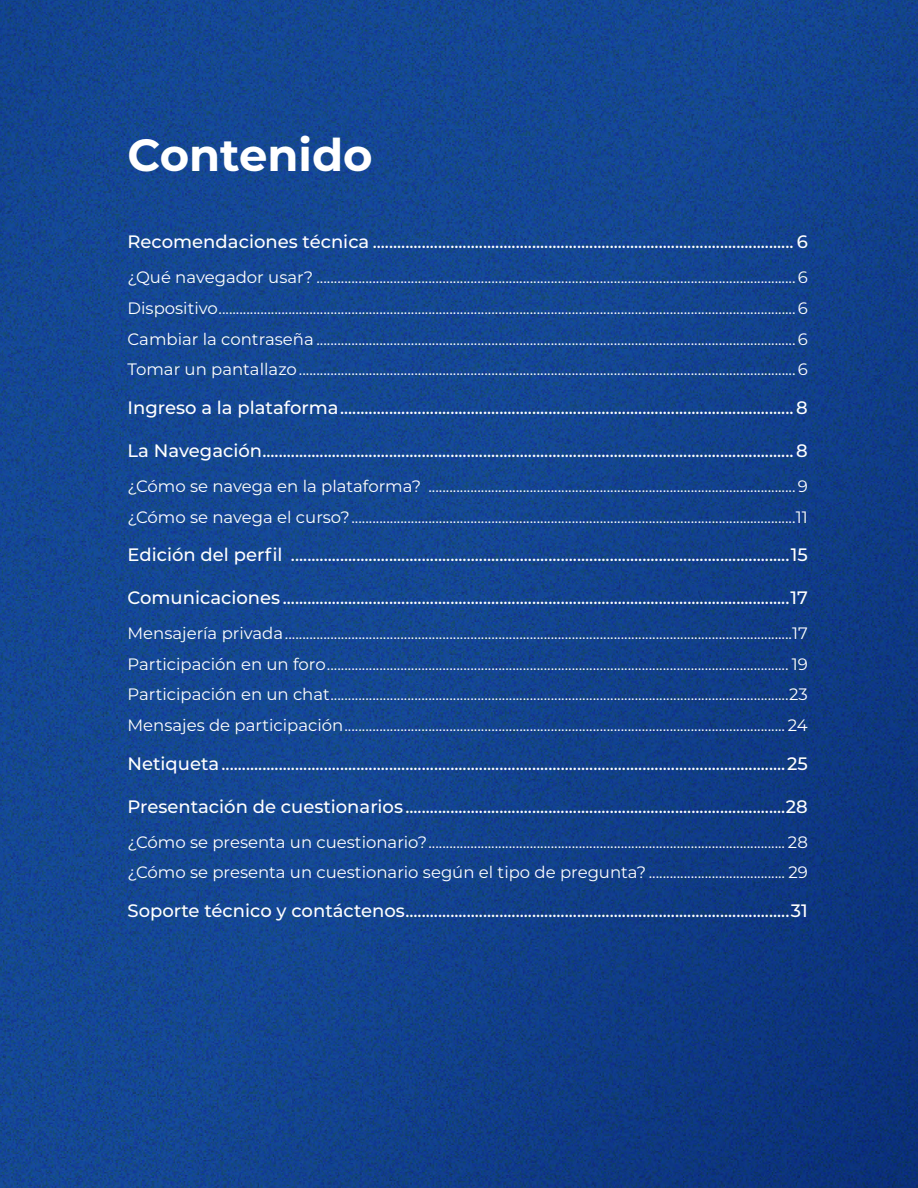
<style>
.page{position:relative;width:918px;height:1188px;background:#fff}
.page>*{position:absolute;margin:0;border:0;box-sizing:border-box;transform-origin:0 0}
.t1{font:700 45px "Montserrat";color:#fff}
.t2{font:500 18px "Montserrat";color:#fff}
.t3{font:16.5px/30.8px "Montserrat";color:#fff;text-align:justify}
</style>
<div class="page">
<img style="left:0;top:0;width:918px;height:1188px">
<h1 class="t1" style="left:128px;top:123px;width:247px">Contenido</h1>
<p class="t2" style="left:128px;top:229px;width:682px">Recomendaciones técnica ....................................................................................................... 6</p>
<p class="t3" style="left:128px;top:261px;width:682px">¿Qué navegador usar? .........................................................................................................................................6<br>Dispositivo.....................................................................................................................................................................6<br>Cambiar la contraseña .........................................................................................................................................6<br>Tomar un pantallazo..............................................................................................................................................6</p>
<p class="t2" style="left:128px;top:395px;width:682px">Ingreso a la plataforma...............................................................................................................8</p>
<p class="t2" style="left:128px;top:438px;width:682px">La Navegación..................................................................................................................................8</p>
<p class="t3" style="left:128px;top:470px;width:682px">¿Cómo se navega en la plataforma? .........................................................................................................9 ¿Cómo se navega el curso?...............................................................................................................................11</p>
<p class="t2" style="left:128px;top:542px;width:682px">Edición del perfil ..........................................................................................................................15</p>
<p class="t2" style="left:128px;top:585px;width:682px">Comunicaciones ............................................................................................................................17</p>
<p class="t3" style="left:128px;top:617px;width:682px">Mensajería privada.................................................................................................................................................17<br>Participación en un foro.................................................................................................................................... 19<br>Participación en un chat...................................................................................................................................23<br>Mensajes de participación.............................................................................................................................. 24</p>
<p class="t2" style="left:128px;top:751px;width:682px">Netiqueta..........................................................................................................................................25</p>
<p class="t2" style="left:128px;top:794px;width:682px">Presentación de cuestionarios .............................................................................................28</p>
<p class="t3" style="left:128px;top:826px;width:682px">¿Cómo se presenta un cuestionario?...................................................................................................... 28 ¿Cómo se presenta un cuestionario según el tipo de pregunta? ....................................... 29</p>
<p class="t2" style="left:128px;top:898px;width:682px">Soporte técnico y contáctenos..............................................................................................31</p>
</div>
